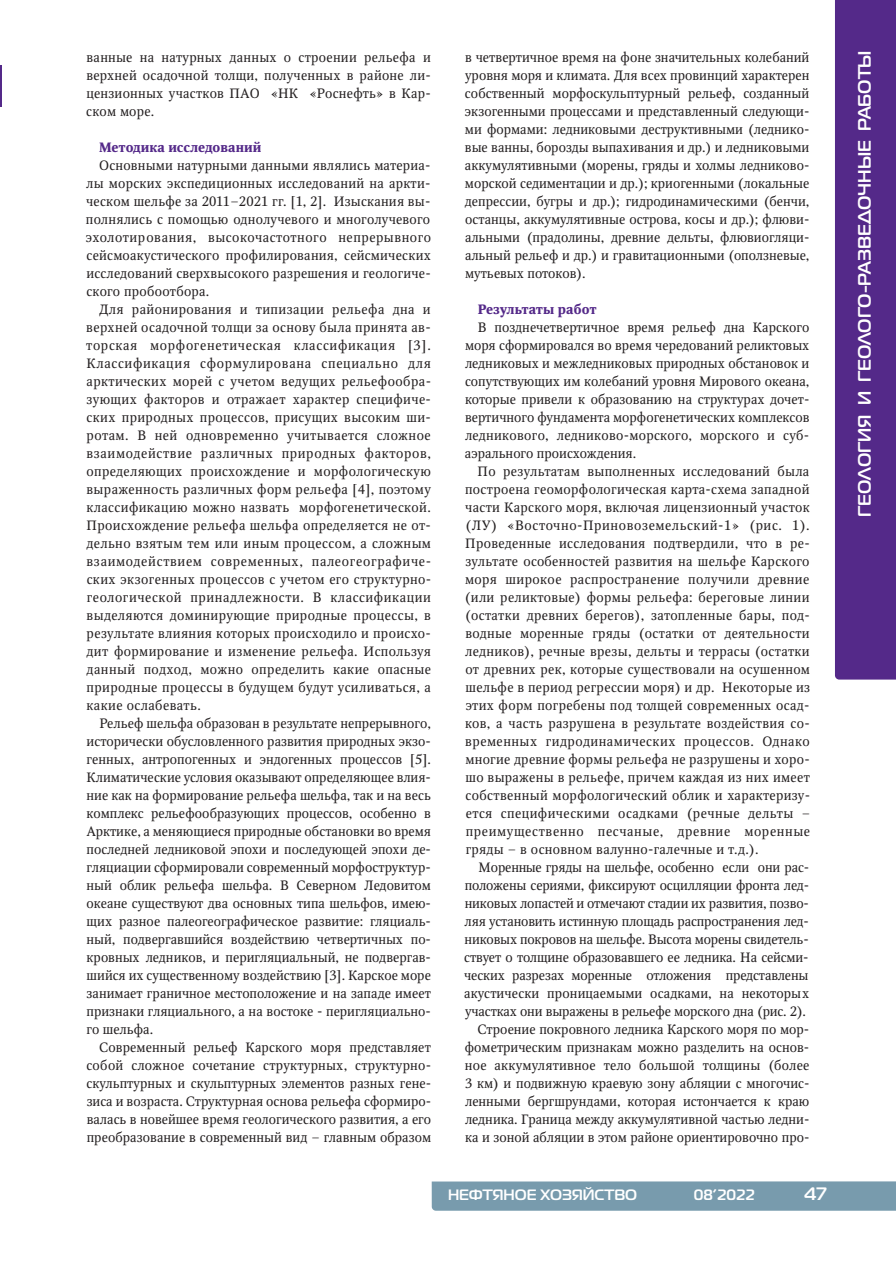
<style>
.page{position:relative;width:896px;height:1266px;background:#fff}
.page>*{position:absolute;margin:0;border:0;box-sizing:border-box;transform-origin:0 0}
.t1{font:700 18px "Magistral C";color:#fff}
.t2{font:700 15px "Magistral C";color:#fff}
.t3{font:13.5px/18px "Octava C";color:#231f20;text-align:justify}
.t4{font:700 13.5px "Octava C";color:#542989}
</style>
<div class="page">
<div style="left:432px;top:1181px;width:464px;height:30px;background:#789bad"></div>
<hr style="left:0;top:65px;width:1px;height:42px;background:#542989">
<div style="left:835px;top:0;width:61px;height:679px;background:#542989"></div>
<p class="t3" style="left:86px;top:50px;width:346px">ванные на натурных данных о строении рельефа и верхней осадочной толщи, полученных в районе ли&shy;цензионных участков ПАО «НК «Роснефть» в Кар&shy;ском море.</p>
<p class="t4" style="left:99px;top:142px;width:164px">Методика исследований</p>
<p class="t3" style="left:86px;top:158px;width:347px;text-indent:13px">Основными натурными данными являлись материа&shy;лы морских экспедиционных исследований на аркти&shy;ческом шельфе за 2011–2021 гг. [1, 2]. Изыскания вы&shy;полнялись с помощью однолучевого и многолучевого эхолотирования, высокочастотного непрерывного сейсмоакустического профилирования, сейсмических исследований сверхвысокого разрешения и геологиче&shy;ского пробоотбора.</p>
<p class="t3" style="left:86px;top:302px;width:346px;text-indent:13px">Для районирования и типизации рельефа дна и верхней осадочной толщи за основу была принята ав&shy;торская морфогенетическая классификация [3].<br>Классификация сформулирована специально для арктических морей с учетом ведущих рельефообра&shy;зующих факторов и отражает характер специфиче&shy;ских природных процессов, присущих высоким ши&shy;ротам. В ней одновременно учитывается сложное взаимодействие различных природных факторов, определяющих происхождение и морфологическую выраженность различных форм рельефа [4], поэтому классификацию можно назвать морфогенетической.<br>Происхождение рельефа шельфа определяется не от&shy;дельно взятым тем или иным процессом, а сложным взаимодействием современных, палеогеографиче&shy;ских экзогенных процессов с учетом его структурно&shy;геологической принадлежности. В классификации выделяются доминирующие природные процессы, в результате влияния которых происходило и происхо&shy;дит формирование и изменение рельефа. Используя данный подход, можно определить какие опасные природные процессы в будущем будут усиливаться, а какие ослабевать.</p>
<p class="t3" style="left:87px;top:716px;width:346px;text-indent:13px">Рельеф шельфа образован в результате непрерывного, исторически обусловленного развития природных экзо&shy;генных, антропогенных и эндогенных процессов [5].<br>Климатические условия оказывают определяющее влия&shy;ние как на формирование рельефа шельфа, так и на весь комплекс рельефообразующих процессов, особенно в Арктике, а меняющиеся природные обстановки во время последней ледниковой эпохи и последующей эпохи де - гляциации сформировали современный морфоструктур&shy;ный облик рельефа шельфа. В Северном Ледовитом океане существуют два основных типа шельфов, имею&shy;щих разное палеогеографическое развитие: гляциаль&shy;ный, подвергавшийся воздействию четвертичных по&shy;кровных ледников, и перигляциальный, не подвергав&shy;шийся их существенному воздействию [3]. Карское море занимает граничное местоположение и на западе имеет признаки гляциального, а на востоке - перигляциально&shy;го шельфа.</p>
<p class="t3" style="left:87px;top:1040px;width:346px;text-indent:13px">Современный рельеф Карского моря представляет собой сложное сочетание структурных, структурно&shy;скульптурных и скульптурных элементов разных гене&shy;зиса и возраста. Структурная основа рельефа сформиро&shy;валась в новейшее время геологического развития, а его преобразование в современный вид – главным образом</p>
<p class="t3" style="left:465px;top:50px;width:346px">в четвертичное время на фоне значительных колебаний уровня моря и климата. Для всех провинций характерен собственный морфоскульптурный рельеф, созданный экзогенными процессами и представленный следующи&shy;ми формами: ледниковыми деструктивными (леднико&shy;вые ванны, борозды выпахивания и др.) и ледниковыми аккумулятивными (морены, гряды и холмы ледниково&shy;морской седиментации и др.); криогенными (локальные депрессии, бугры и др.); гидродинамическими (бенчи, останцы, аккумулятивные острова, косы и др.); флюви&shy;альными (прадолины, древние дельты, флювиогляци&shy;альный рельеф и др.) и гравитационными (оползневые, мутьевых потоков).</p>
<p class="t4" style="left:478px;top:304px;width:120px">Результаты работ</p>
<p class="t3" style="left:465px;top:320px;width:346px;text-indent:13px">В позднечетвертичное время рельеф дна Карского моря сформировался во время чередований реликтовых ледниковых и межледниковых природных обстановок и сопутствующих им колебаний уровня Мирового океана, которые привели к образованию на структурах дочет&shy;вертичного фундамента морфогенетических комплексов ледникового, ледниково-морского, морского и суб&shy;аэрального происхождения.</p>
<p class="t3" style="left:465px;top:464px;width:347px;text-indent:13px">По результатам выполненных исследований была построена геоморфологическая карта-схема западной части Карского моря, включая лицензионный участок (ЛУ) «Восточно-Приновоземельский-1» (рис. 1).<br>Проведенные исследования подтвердили, что в ре&shy;зультате особенностей развития на шельфе Карского моря широкое распространение получили древние (или реликтовые) формы рельефа: береговые линии (остатки древних берегов), затопленные бары, под&shy;водные моренные гряды (остатки от деятельности ледников), речные врезы, дельты и террасы (остатки от древних рек, которые существовали на осушенном шельфе в период регрессии моря) и др. Некоторые из этих форм погребены под толщей современных осад&shy;ков, а часть разрушена в результате воздействия со&shy;временных гидродинамических процессов. Однако многие древние формы рельефа не разрушены и хоро&shy;шо выражены в рельефе, причем каждая из них имеет собственный морфологический облик и характеризу&shy;ется специфическими осадками (речные дельты – преимущественно песчаные, древние моренные гряды – в основном валунно-галечные и т.д.).</p>
<p class="t3" style="left:464px;top:860px;width:347px;text-align:right">Моренные гряды на шельфе, особенно если они рас&shy;положены сериями, фиксируют осцилляции фронта лед&shy;никовых лопастей и отмечают стадии их развития, позво&shy;ляя установить истинную площадь распространения лед&shy;никовых покровов на шельфе. Высота морены свидетель&shy;ствует о толщине образовавшего ее ледника. На сейсми&shy;ческих разрезах моренные отложения представлены акустически проницаемыми осадками, на некоторых участках они выражены в рельефе морского дна (рис. 2).<br>Строение покровного ледника Карского моря по мор&shy;фометрическим признакам можно разделить на основ&shy;ное аккумулятивное тело большой толщины (более 3 км) и подвижную краевую зону абляции с многочис&shy;ленными бергшрундами, которая истончается к краю ледника. Граница между аккумулятивной частью ледни&shy;ка и зоной абляции в этом районе ориентировочно про-</p>
<p class="t2" style="left:448px;top:1186px;width:191px">НЕФТЯНОЕ ХОЗЯЙСТВО</p>
<p class="t2" style="left:694px;top:1186px;width:62px">08’2022</p>
<h1 class="t1" style="left:804px;top:1183px;width:24px">47</h1>
<h1 class="t1" style="left:854px;top:517px;width:468px;rotate:-90deg">ГЕОЛОГИЯ И ГЕОЛОГО-РАЗВЕДОЧНЫЕ РАБОТЫ</h1>
</div>
